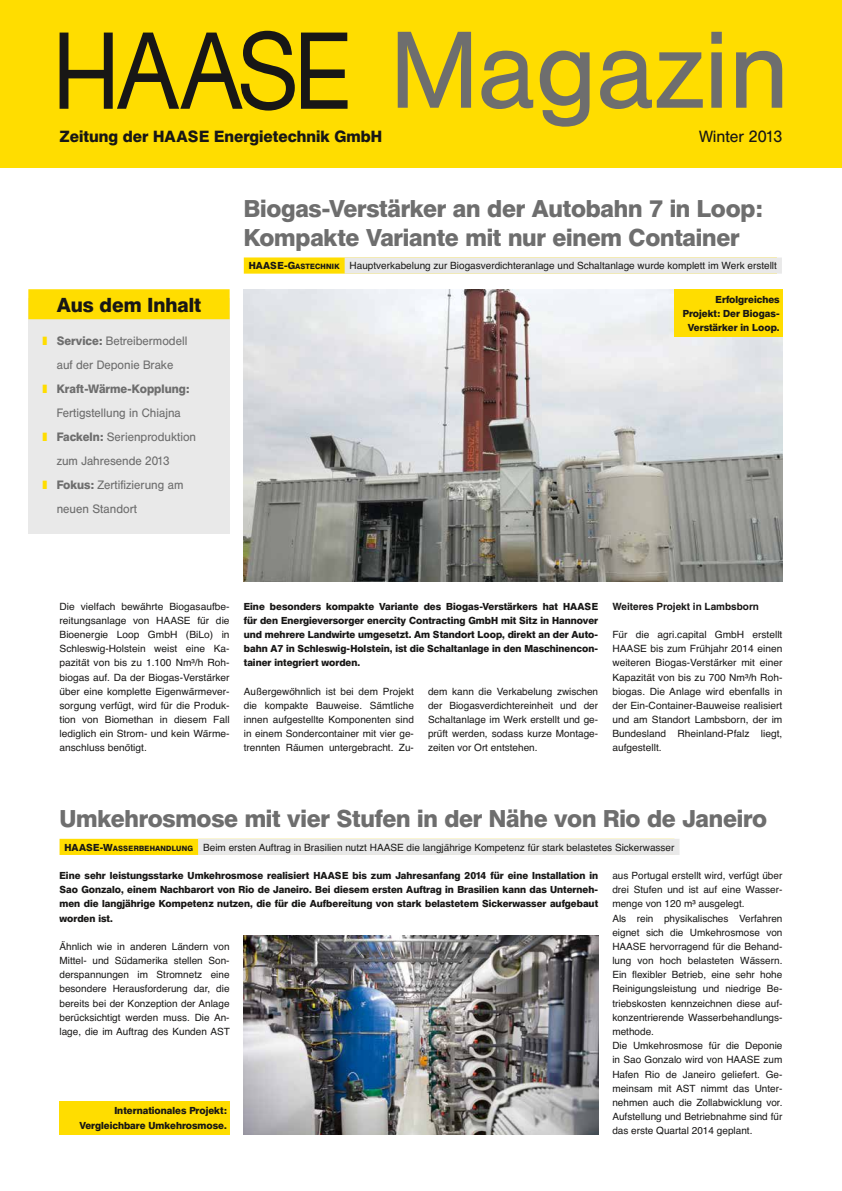
<style>
.page{position:relative;width:842px;height:1191px;background:#fff}
.page>*{position:absolute;margin:0;border:0;box-sizing:border-box;transform-origin:0 0}
.t1{font:107.5px "Helvetica BQ";color:#6e6e6e}
.t2{font:600 24px/29px "Helvetica BQ";letter-spacing:-.01em;color:#6e6e6e}
.t3{font:600 20px "Helvetica BQ";color:#181716}
.t4{font:600 16px "Helvetica BQ";color:#181716}
.t5{font:16px "Helvetica BQ";color:#181716}
.t6{font:12px "Helvetica BQ";color:#6e6e6e}
.t7{font:600 12px "Helvetica BQ";color:#6e6e6e}
.t8{font:10px/14.2px "Helvetica";color:#181716;text-align:justify}
.t9{font:600 10px/14.2px "Helvetica BQ";color:#181716;text-align:justify}
.t10{font:700 10px "Helvetica";color:#181716}
.t11{font:600 10px "Helvetica BQ";letter-spacing:.015em;color:#181716}
.t12{font:600 7.5px "Helvetica BQ";color:#181716}
.s1{color:#fd0}
.s2{font-weight:600}
.s3{font-family:"Helvetica BQ";font-weight:600}
.s4{font-family:"Helvetica BQ";font-weight:600;font-size:7.5px}
.s5{font-size:7.5px}
</style>
<div class="page">
<div style="left:0;top:0;width:842px;height:168px;background:#fd0"></div>
<svg style="left:301px;top:33px;width:47px;height:76px"></svg>
<svg style="left:60px;top:31px;width:235px;height:80px"></svg>
<div style="left:60px;top:838px;width:614px;height:17px;background:#fd0"></div>
<div style="left:198px;top:838px;width:481px;height:17px;background:#e9e9e9"></div>
<div style="left:244px;top:257px;width:533px;height:17px;background:#fd0"></div>
<div style="left:345px;top:257px;width:437px;height:17px;background:#e9e9e9"></div>
<img style="left:244px;top:289px;width:538px;height:292px">
<div style="left:60px;top:1100px;width:170px;height:34px;background:#fd0"></div>
<div style="left:28px;top:298px;width:202px;height:236px;background:#e9e9e9"></div>
<div style="left:28px;top:289px;width:202px;height:30px;background:#fd0"></div>
<div style="left:674px;top:289px;width:108px;height:48px;background:#fd0"></div>
<img style="left:244px;top:935px;width:354px;height:199px">
<h1 class="t1" style="left:391px;top:11px;width:400px">Magazin</h1>
<h3 class="t4" style="left:60px;top:126px;width:324px">Zeitung der HAASE Energietechnik GmbH</h3>
<h3 class="t5" style="left:699px;top:127px;width:85px">Winter 2013</h3>
<h3 class="t3" style="left:57px;top:293px;width:146px">Aus dem Inhalt</h3>
<p class="t6" style="left:43px;top:334px;width:146px"><span class="s1">❚</span> <span class="s2">Service:</span> Betreibermodell</p>
<p class="t6" style="left:57px;top:358px;width:118px">auf der Deponie Brake</p>
<p class="t7" style="left:43px;top:381px;width:148px"><span class="s1">❚</span> Kraft-Wärme-Kopplung:</p>
<p class="t6" style="left:57px;top:406px;width:126px">Fertigstellung in Chiajna</p>
<p class="t6" style="left:43px;top:430px;width:155px"><span class="s1">❚</span> <span class="s2">Fackeln:</span> Serienproduktion</p>
<p class="t6" style="left:57px;top:454px;width:114px">zum Jahresende 2013</p>
<p class="t6" style="left:43px;top:478px;width:142px"><span class="s1">❚</span> <span class="s2">Fokus:</span> Zertifizierung am</p>
<p class="t6" style="left:57px;top:503px;width:82px">neuen Standort</p>
<h2 class="t2" style="left:244px;top:194px;width:520px">Biogas-Verstärker an der Autobahn 7 in Loop:<br>Kompakte Variante mit nur einem Container</h2>
<p class="t8" style="left:249px;top:259px;width:530px"><span class="s3">HAASE-G</span><span class="s4">ASTECHNIK</span> Hauptverkabelung zur Biogasverdichteranlage und Schaltanlage wurde komplett im Werk erstellt</p>
<p class="t9" style="left:683px;top:292px;width:98px;text-align:right">Erfolgreiches<br>Projekt: Der Biogas-<br>Verstärker in Loop.</p>
<p class="t8" style="left:60px;top:599px;width:172px">Die vielfach bewährte Biogasaufbe&shy;reitungsanlage von HAASE für die Bioenergie Loop GmbH (BiLo) in Schleswig-Holstein weist eine Ka&shy;pazität von bis zu 1.100 Nm³/h Roh&shy;biogas auf. Da der Biogas-Verstärker über eine komplette Eigenwärmever&shy;sorgung verfügt, wird für die Produk&shy;tion von Biomethan in diesem Fall lediglich ein Strom- und kein Wärme&shy;anschluss benötigt.</p>
<p class="t9" style="left:244px;top:599px;width:356px">Eine besonders kompakte Variante des Biogas-Verstärkers hat HAASE für den Energieversorger enercity Contracting GmbH mit Sitz in Hannover und mehrere Landwirte umgesetzt. Am Standort Loop, direkt an der Auto&shy;bahn A7 in Schleswig-Holstein, ist die Schaltanlage in den Maschinencon&shy;tainer integriert worden.</p>
<p class="t8" style="left:244px;top:684px;width:172px">Außergewöhnlich ist bei dem Projekt die kompakte Bauweise. Sämtliche innen aufgestellte Komponenten sind in einem Sondercontainer mit vier ge&shy;trennten Räumen untergebracht. Zu-</p>
<p class="t8" style="left:428px;top:684px;width:172px">dem kann die Verkabelung zwischen der Biogasverdichtereinheit und der Schaltanlage im Werk erstellt und ge&shy;prüft werden, sodass kurze Montage&shy;zeiten vor Ort entstehen.</p>
<p class="t10" style="left:612px;top:600px;width:148px">Weiteres Projekt in Lambsborn</p>
<p class="t8" style="left:612px;top:628px;width:172px">Für die agri.capital GmbH erstellt HAASE bis zum Frühjahr 2014 einen weiteren Biogas-Verstärker mit einer Kapazität von bis zu 700 Nm³/h Roh&shy;biogas. Die Anlage wird ebenfalls in der Ein-Container-Bauweise realisiert und am Standort Lambsborn, der im Bundesland Rheinland-Pfalz liegt, aufgestellt.</p>
<h2 class="t2" style="left:60px;top:804px;width:709px">Umkehrosmose mit vier Stufen in der Nähe von Rio de Janeiro</h2>
<p class="t11" style="left:65px;top:841px;width:55px">HAASE-W<span class="s5">ASSE</span></p>
<p class="t12" style="left:134px;top:843px;width:18px">RBEHA</p>
<p class="t8" style="left:160px;top:840px;width:515px"><span class="s4">NDLUNG</span> Beim ersten Auftrag in Brasilien nutzt HAASE die langjährige Kompetenz für stark belastetes Sickerwasser</p>
<p class="t9" style="left:60px;top:868px;width:540px">Eine sehr leistungsstarke Umkehrosmose realisiert HAASE bis zum Jahresanfang 2014 für eine Installation in Sao Gonzalo, einem Nachbarort von Rio de Janeiro. Bei diesem ersten Auftrag in Brasilien kann das Unterneh&shy;men die langjährige Kompetenz nutzen, die für die Aufbereitung von stark belastetem Sickerwasser aufgebaut worden ist.</p>
<p class="t8" style="left:612px;top:869px;width:172px;text-align:left">aus Portugal erstellt wird, verfügt über drei Stufen und ist auf eine Wasser&shy;menge von 120 m³ ausgelegt.<br>Als rein physikalisches Verfahren eignet sich die Umkehrosmose von HAASE hervorragend für die Behand&shy;lung von hoch belasteten Wässern.<br>Ein flexibler Betrieb, eine sehr hohe Reinigungsleistung und niedrige Be&shy;triebskosten kennzeichnen diese auf&shy;konzentrierende Wasserbehandlungs&shy;methode.<br>Die Umkehrosmose für die Deponie in Sao Gonzalo wird von HAASE zum Hafen Rio de Janeiro geliefert. Ge&shy;meinsam mit AST nimmt das Unter&shy;nehmen auch die Zollabwicklung vor.<br>Aufstellung und Betriebnahme sind für das erste Quartal 2014 geplant.</p>
<p class="t8" style="left:60px;top:940px;width:172px">Ähnlich wie in anderen Ländern von Mittel- und Südamerika stellen Son&shy;derspannungen im Stromnetz eine besondere Herausforderung dar, die bereits bei der Konzeption der Anlage berücksichtigt werden muss. Die An&shy;lage, die im Auftrag des Kunden AST</p>
<p class="t9" style="left:79px;top:1103px;width:149px;text-align:right">Internationales Projekt:<br>Vergleichbare Umkehrosmose.</p>
</div>
